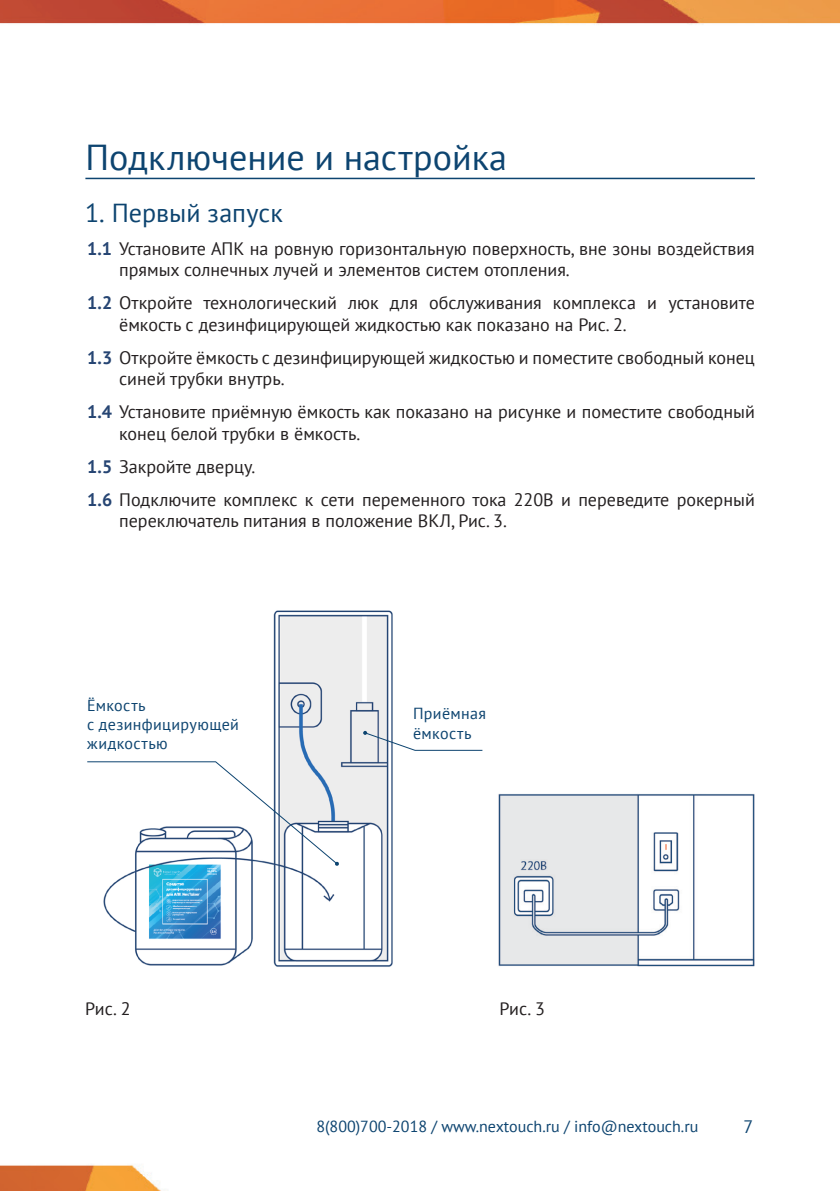
<style>
.page{position:relative;width:840px;height:1191px;background:#fff}
.page>*{position:absolute;margin:0;border:0;box-sizing:border-box;transform-origin:0 0}
.заголовок_основной{font:36px "PT Sans";color:#0d4470}
.подзаголовок_синий_1{font:26px "PT Sans";color:#0d4470}
.общий_9{font:18px/21.6px "PT Sans";color:#231f20}
.t1{font:18px "PT Sans";color:#0d4470}
.Стиль_абзаца_3{font:16px "PT Sans";letter-spacing:.005em;color:#0d4470}
.Стиль_абзаца_2{font:16px "PT Sans";letter-spacing:.02em;color:#0d4470}
.Стиль_абзаца_3-2{font:16px "PT Sans";letter-spacing:.03em;color:#0d4470}
.s1{font-weight:700;color:#264573}
</style>
<div class="page">
<img style="left:0;top:1165px;width:161px;height:26px">
<img style="left:0;top:0;width:839px;height:25px">
<hr style="left:85px;top:178px;width:669px;height:1px;background:#0d4470">
<img style="left:103px;top:610px;width:290px;height:357px">
<svg style="left:363px;top:731px;width:120px;height:20px"></svg>
<svg style="left:87px;top:761px;width:252px;height:105px"></svg>
<img style="left:498px;top:793px;width:256px;height:174px">
<p class="заголовок_основной" style="left:85px;top:134px;width:423px">Подключение и настройка</p>
<p class="подзаголовок_синий_1" style="left:85px;top:196px;width:199px">1. Первый запуск</p>
<p class="общий_9" style="left:119px;top:237px;width:636px;text-indent:-32px"><span class="s1">1.1</span> Установите АПК на ровную горизонтальную поверхность, вне зоны воздействия прямых солнечных лучей и элементов систем отопления.</p>
<p class="общий_9" style="left:119px;top:291px;width:636px;text-indent:-32px"><span class="s1">1.2</span> Откройте технологический люк для обслуживания комплекса и установите ёмкость с дезинфицирующей жидкостью как показано на Рис. 2.</p>
<p class="общий_9" style="left:119px;top:346px;width:636px;text-indent:-32px"><span class="s1">1.3</span> Откройте ёмкость с дезинфицирующей жидкостью и поместите свободный конец синей трубки внутрь.</p>
<p class="общий_9" style="left:119px;top:401px;width:636px;text-indent:-32px"><span class="s1">1.4</span> Установите приёмную ёмкость как показано на рисунке и поместите свободный конец белой трубки в ёмкость.</p>
<p class="общий_9" style="left:87px;top:455px;width:169px"><span class="s1">1.5</span> Закройте дверцу.</p>
<p class="общий_9" style="left:119px;top:488px;width:636px;text-indent:-32px"><span class="s1">1.6</span> Подключите комплекс к сети переменного тока 220В и переведите рокерный переключатель питания в положение ВКЛ, Рис. 3.</p>
<p class="Стиль_абзаца_3" style="left:87px;top:695px;width:60px">Ёмкость</p>
<p class="Стиль_абзаца_3" style="left:87px;top:714px;width:153px">с дезинфицирующей</p>
<p class="Стиль_абзаца_3-2" style="left:87px;top:733px;width:82px">жидкостью</p>
<p class="Стиль_абзаца_2" style="left:413px;top:703px;width:74px">Приёмная</p>
<p class="Стиль_абзаца_2" style="left:413px;top:722px;width:60px">ёмкость</p>
<p class="общий_9" style="left:85px;top:997px;width:47px">Рис. 2</p>
<p class="общий_9" style="left:499px;top:997px;width:47px">Рис. 3</p>
<p class="Стиль_абзаца_3" style="left:316px;top:1116px;width:383px">8(800)700-2018 / www.nextouch.ru / info@nextouch.ru</p>
<p class="t1" style="left:743px;top:1115px;width:11px">7</p>
</div>
